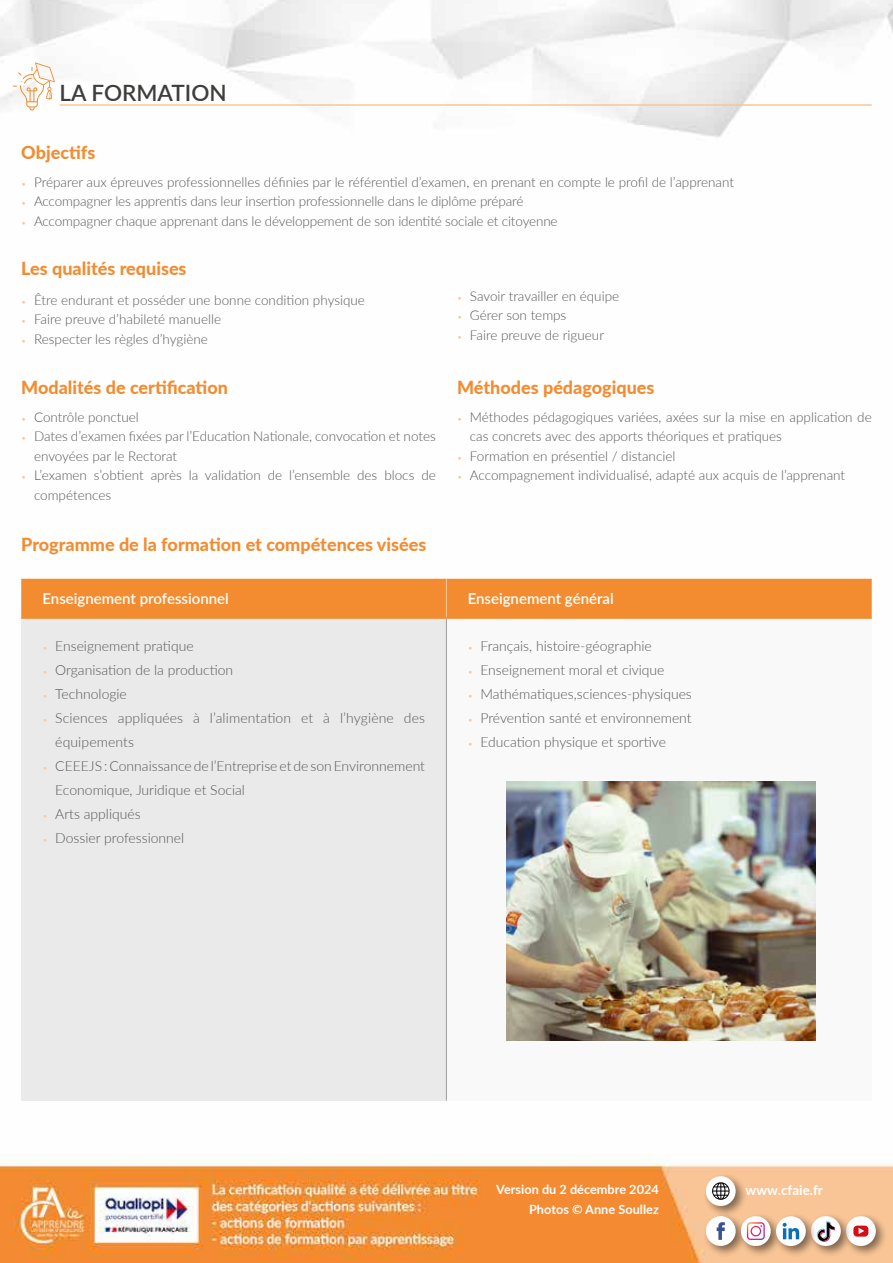
<style>
.page{position:relative;width:893px;height:1263px;background:#fff}
.page>*{position:absolute;margin:0;border:0;box-sizing:border-box;transform-origin:0 0}
.t1{font:600 22.5px "Lato";color:#3d3d3b}
.t2{font:800 18px "Lato";color:#f38c30}
.t3{font:600 15px "Lato";color:#fff}
.t4{font:300 13.95px/24px "Lato";color:#575756}
.t5{font:300 13.5px/19.5px "Lato";color:#575756}
.t6{font:700 13.5px "Lato";color:#fff}
.t7{font:700 12.75px "Lato";color:#fff}
.s1{font-size:9px;color:#f9c697}
</style>
<div class="page">
<img style="left:0;top:0;width:893px;height:1263px">
<div style="left:21px;top:579px;width:851px;height:38px;background:#f38c30"></div>
<div style="left:21px;top:618px;width:425px;height:482px;background:#eaeaea"></div>
<div style="left:446px;top:618px;width:426px;height:482px;background:#f9f9f9"></div>
<hr style="left:446px;top:619px;width:1px;height:481px;background:#9d9d9c">
<hr style="left:446px;top:579px;width:1px;height:38px;background:#f9c697">
<hr style="left:21px;top:617px;width:425px;height:2px;background:#f38c30">
<hr style="left:446px;top:617px;width:426px;height:2px;background:#f38c30">
<hr style="left:60px;top:104px;width:812px;height:2px;background:#f9c697">
<svg style="left:13px;top:62px;width:42px;height:49px"></svg>
<img style="left:506px;top:781px;width:310px;height:259px">
<div style="left:702px;top:1173px;width:46px;height:45px;background:#000;opacity:.5"></div>
<div style="left:706px;top:1176px;width:30px;height:30px;background:#fff;border-radius:50%"></div>
<svg style="left:712px;top:1182px;width:18px;height:18px"></svg>
<div style="left:702px;top:1213px;width:46px;height:45px;background:#000;opacity:.5"></div>
<div style="left:706px;top:1216px;width:30px;height:30px;background:#fff;border-radius:50%"></div>
<svg style="left:717px;top:1222px;width:8px;height:18px"></svg>
<div style="left:842px;top:1213px;width:46px;height:45px;background:#000;opacity:.5"></div>
<div style="left:846px;top:1216px;width:30px;height:30px;background:#fff;border-radius:50%"></div>
<div style="left:853px;top:1225px;width:15px;height:11px;background:#d40d17;border-radius:4px"></div>
<svg style="left:859px;top:1228px;width:5px;height:6px"></svg>
<div style="left:737px;top:1213px;width:46px;height:45px;background:#000;opacity:.5"></div>
<div style="left:741px;top:1216px;width:30px;height:30px;background:#fff;border-radius:50%"></div>
<svg style="left:747px;top:1222px;width:18px;height:18px"></svg>
<div style="left:807px;top:1213px;width:46px;height:45px;background:#000;opacity:.5"></div>
<div style="left:811px;top:1216px;width:30px;height:30px;background:#fff;border-radius:50%"></div>
<svg style="left:818px;top:1221px;width:17px;height:21px"></svg>
<div style="left:773px;top:1213px;width:45px;height:45px;background:#000;opacity:.5"></div>
<div style="left:776px;top:1216px;width:30px;height:30px;background:#fff;border-radius:50%"></div>
<svg style="left:783px;top:1222px;width:16px;height:18px"></svg>
<h1 class="t1" style="left:60px;top:76px;width:169px">LA FORMATION</h1>
<h2 class="t2" style="left:21px;top:139px;width:76px">Objectifs</h2>
<p class="t5" style="left:21px;top:172px;width:714px"><span class="s1">•</span> Préparer aux épreuves professionnelles définies par le référentiel d’examen, en prenant en compte le profil de l’apprenant</p>
<p class="t5" style="left:21px;top:191px;width:504px"><span class="s1">•</span> Accompagner les apprentis dans leur insertion professionnelle dans le diplôme préparé</p>
<p class="t5" style="left:21px;top:211px;width:538px"><span class="s1">•</span> Accompagner chaque apprenant dans le développement de son identité sociale et citoyenne</p>
<h2 class="t2" style="left:21px;top:255px;width:167px">Les qualités requises</h2>
<p class="t5" style="left:21px;top:289px;width:345px"><span class="s1">•</span> Être endurant et posséder une bonne condition physique</p>
<p class="t5" style="left:21px;top:309px;width:201px"><span class="s1">•</span> Faire preuve d’habileté manuelle</p>
<p class="t5" style="left:21px;top:328px;width:188px"><span class="s1">•</span> Respecter les règles d’hygiène</p>
<h2 class="t2" style="left:21px;top:374px;width:208px">Modalités de certification</h2>
<p class="t5" style="left:21px;top:406px;width:119px"><span class="s1">•</span> Contrôle ponctuel</p>
<p class="t5" style="left:34px;top:426px;width:403px;text-indent:-13px"><span class="s1">•</span> Dates d’examen fixées par l’Education Nationale, convocation et notes envoyées par le Rectorat</p>
<p class="t5" style="left:34px;top:465px;width:403px;text-indent:-13px"><span class="s1">•</span> L’examen s’obtient après la validation de l’ensemble des blocs de compétences</p>
<h2 class="t2" style="left:21px;top:531px;width:407px">Programme de la formation et compétences visées</h2>
<p class="t5" style="left:457px;top:286px;width:164px"><span class="s1">•</span> Savoir travailler en équipe</p>
<p class="t5" style="left:457px;top:305px;width:111px"><span class="s1">•</span> Gérer son temps</p>
<p class="t5" style="left:457px;top:325px;width:148px"><span class="s1">•</span> Faire preuve de rigueur</p>
<h2 class="t2" style="left:457px;top:374px;width:199px">Méthodes pédagogiques</h2>
<p class="t5" style="left:470px;top:406px;width:403px;text-indent:-13px"><span class="s1">•</span> Méthodes pédagogiques variées, axées sur la mise en application de cas concrets avec des apports théoriques et pratiques</p>
<p class="t5" style="left:457px;top:445px;width:220px"><span class="s1">•</span> Formation en présentiel / distanciel</p>
<p class="t5" style="left:457px;top:465px;width:390px"><span class="s1">•</span> Accompagnement individualisé, adapté aux acquis de l’apprenant</p>
<p class="t3" style="left:43px;top:587px;width:188px">Enseignement professionnel</p>
<p class="t3" style="left:468px;top:587px;width:147px">Enseignement général</p>
<p class="t4" style="left:43px;top:633px;width:153px"><span class="s1">•</span> Enseignement pratique</p>
<p class="t4" style="left:43px;top:657px;width:192px"><span class="s1">•</span> Organisation de la production</p>
<p class="t4" style="left:43px;top:681px;width:86px"><span class="s1">•</span> Technologie</p>
<p class="t4" style="left:55px;top:705px;width:371px;text-indent:-13px"><span class="s1">•</span> Sciences appliquées à l’alimentation et à l’hygiène des équipements</p>
<p class="t4" style="left:55px;top:753px;width:371px;text-indent:-13px"><span class="s1">•</span> CEEEJS : Connaissance de l’Entreprise et de son Environnement<br>Economique, Juridique et Social</p>
<p class="t4" style="left:43px;top:801px;width:100px"><span class="s1">•</span> Arts appliqués</p>
<p class="t4" style="left:43px;top:825px;width:143px"><span class="s1">•</span> Dossier professionnel</p>
<p class="t4" style="left:468px;top:633px;width:186px"><span class="s1">•</span> Français, histoire-géographie</p>
<p class="t4" style="left:468px;top:657px;width:198px"><span class="s1">•</span> Enseignement moral et civique</p>
<p class="t4" style="left:468px;top:681px;width:226px"><span class="s1">•</span> Mathématiques,sciences-physiques</p>
<p class="t4" style="left:468px;top:705px;width:225px"><span class="s1">•</span> Prévention santé et environnement</p>
<p class="t4" style="left:468px;top:729px;width:200px"><span class="s1">•</span> Education physique et sportive</p>
<p class="t7" style="left:496px;top:1180px;width:164px">Version du 2 décembre 2024</p>
<p class="t6" style="left:746px;top:1180px;width:79px">www.cfaie.fr</p>
<p class="t7" style="left:529px;top:1200px;width:131px">Photos © Anne Soullez</p>
</div>
